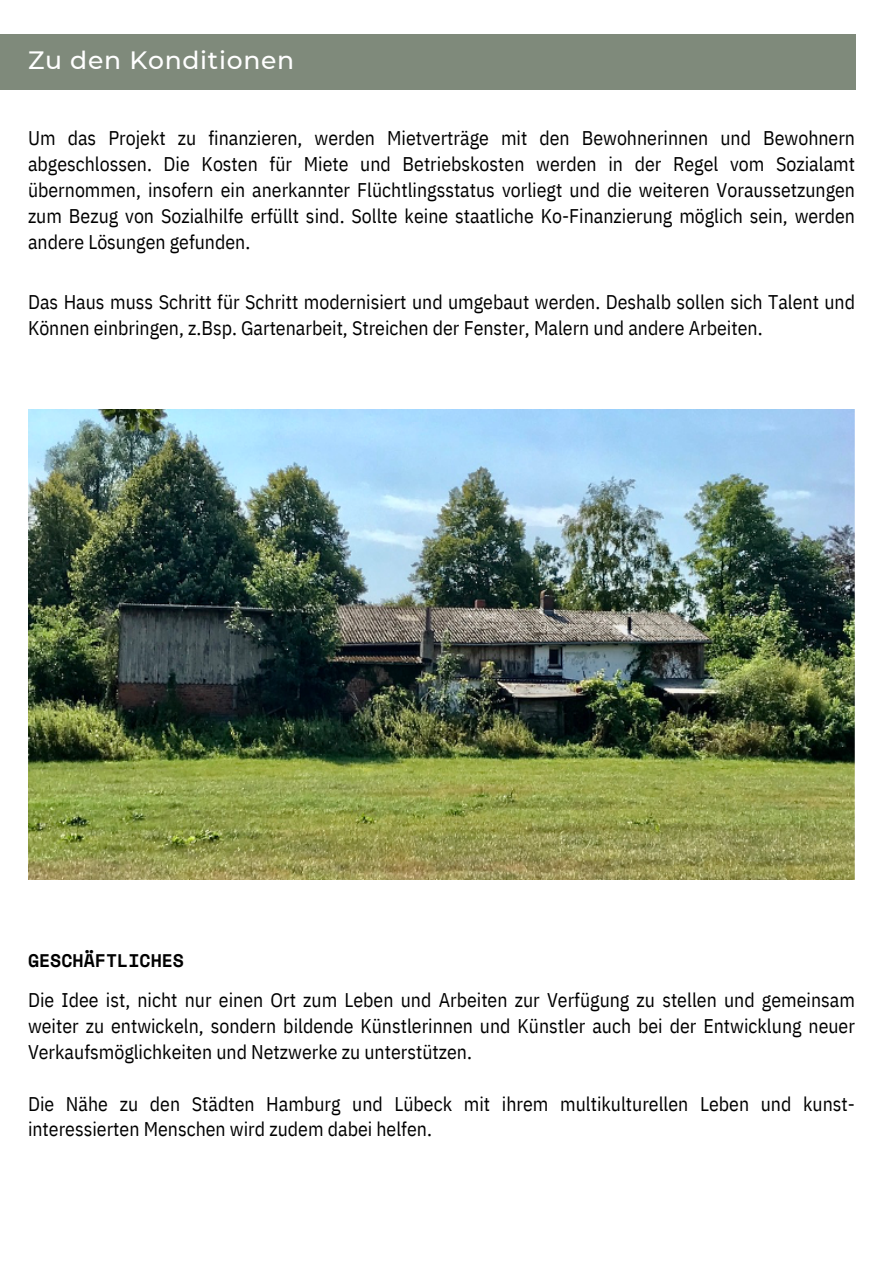
<style>
.page{position:relative;width:893px;height:1264px;background:#fff}
.page>*{position:absolute;margin:0;border:0;box-sizing:border-box;transform-origin:0 0}
.t1{font:500 25.05px "Montserrat";letter-spacing:.03em;color:#fff}
.t2{font:19.8px/25.8px "IBM Plex Sans Cond";color:#000;text-align:justify}
.t3{font:700 18.15px "Space Mono";color:#000}
</style>
<div class="page">
<div style="left:0;top:34px;width:855px;height:55px;background:#7f8a7b"></div>
<img style="left:28px;top:410px;width:827px;height:469px">
<p class="t1" style="left:28px;top:45px;width:268px">Zu den Konditionen</p>
<p class="t2" style="left:28px;top:125px;width:828px">Um das Projekt zu finanzieren, werden Mietverträge mit den Bewohnerinnen und Bewohnern abgeschlossen. Die Kosten für Miete und Betriebskosten werden in der Regel vom Sozialamt übernommen, insofern ein anerkannter Flüchtlingsstatus vorliegt und die weiteren Voraussetzungen zum Bezug von Sozialhilfe erfüllt sind. Sollte keine staatliche Ko-Finanzierung möglich sein, werden andere Lösungen gefunden.</p>
<p class="t2" style="left:28px;top:288px;width:828px">Das Haus muss Schritt für Schritt modernisiert und umgebaut werden. Deshalb sollen sich Talent und<br>Können einbringen, z.Bsp. Gartenarbeit, Streichen der Fenster, Malern und andere Arbeiten.</p>
<p class="t3" style="left:28px;top:947px;width:158px">GESCHÄFTLICHES</p>
<p class="t2" style="left:28px;top:986px;width:828px">Die Idee ist, nicht nur einen Ort zum Leben und Arbeiten zur Verfügung zu stellen und gemeinsam weiter zu entwickeln, sondern bildende Künstlerinnen und Künstler auch bei der Entwicklung neuer Verkaufsmöglichkeiten und Netzwerke zu unterstützen.</p>
<p class="t2" style="left:28px;top:1090px;width:828px">Die Nähe zu den Städten Hamburg und Lübeck mit ihrem multikulturellen Leben und kunst&shy;interessierten Menschen wird zudem dabei helfen.</p>
</div>
